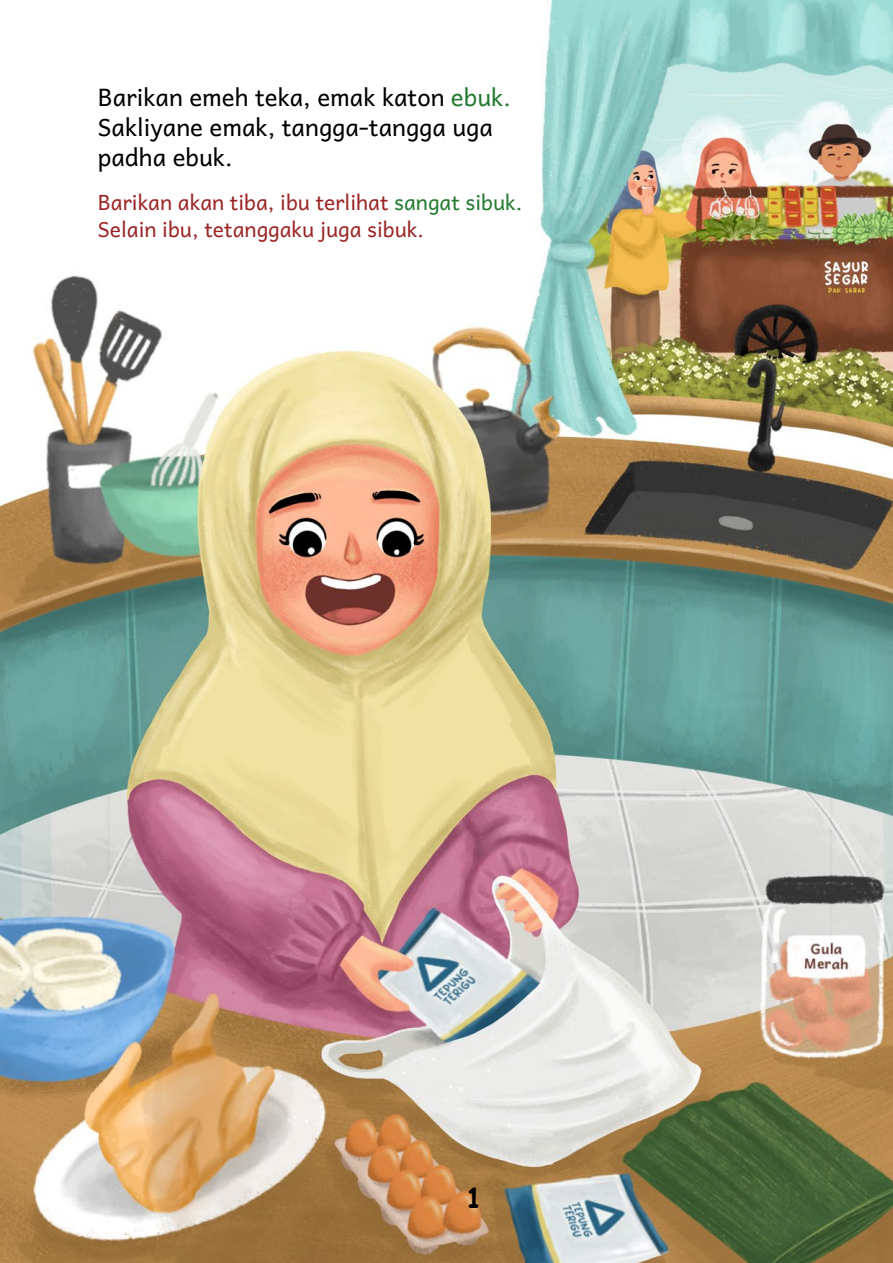
<style>
.page{position:relative;width:893px;height:1263px;background:#fff}
.page>*{position:absolute;margin:0;border:0;box-sizing:border-box;transform-origin:0 0}
.t1{font:700 27px "Comic Sans MS";color:#000}
.t2{font:24px/30px "Andika New Basic";color:#000}
.t3{font:21px/27px "Andika New Basic";color:#9b2627}
.s1{color:#247b32}
</style>
<div class="page">
<img style="left:0;top:0;width:893px;height:1263px">
<p class="t2" style="left:98px;top:79px;width:415px">Barikan emeh teka, emak katon <span class="s1">ebuk.<br></span>Sakliyane emak, tangga-tangga uga padha ebuk.</p>
<p class="t3" style="left:98px;top:186px;width:426px">Barikan akan tiba, ibu terlihat <span class="s1">sangat sibuk.<br></span>Selain ibu, tetanggaku juga sibuk.</p>
<p class="t1" style="left:466px;top:1178px;width:18px">1</p>
</div>
